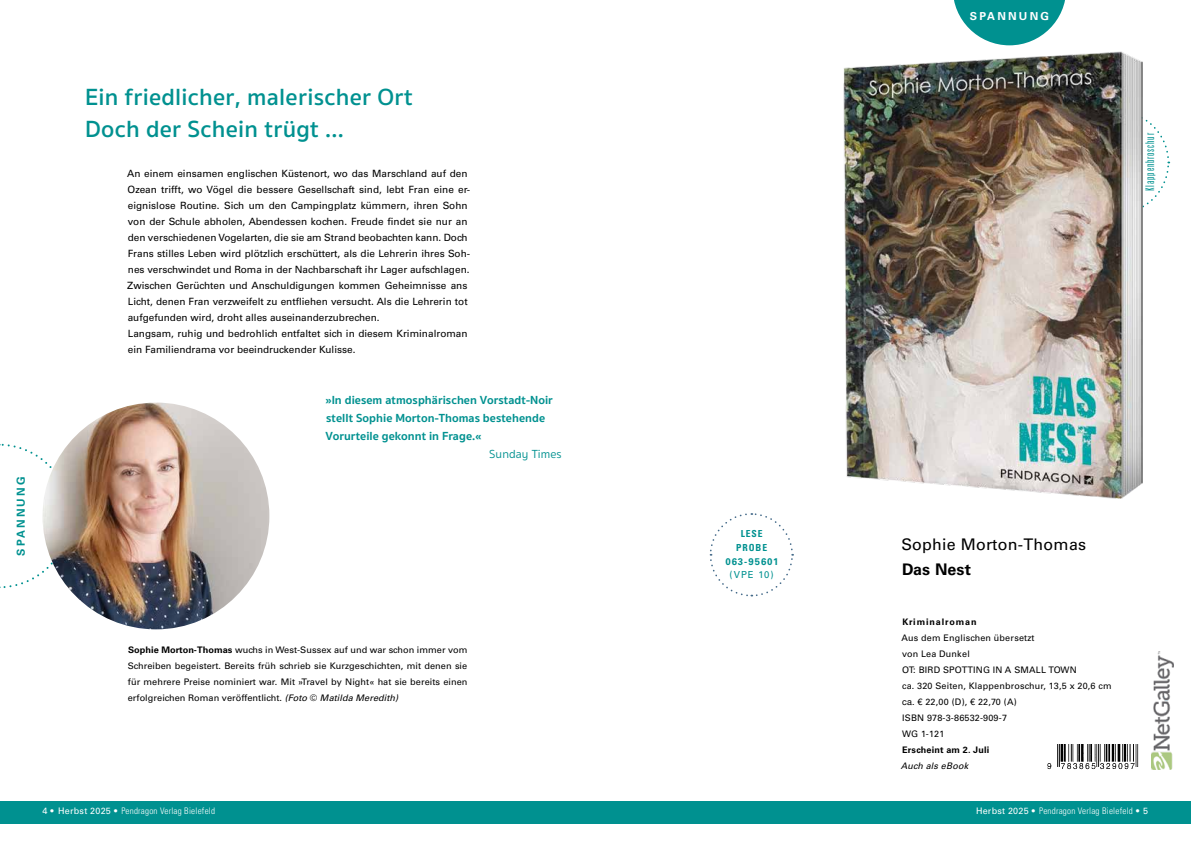
<style>
.page{position:relative;width:1191px;height:842px;background:#fff}
.page>*{position:absolute;margin:0;border:0;box-sizing:border-box;transform-origin:0 0}
.t1{font:600 24px/32px "Sukhumvit Set";letter-spacing:.01em;color:#009190}
.t2{font:16px "Univers LT Pro 55 Roman";letter-spacing:.015em;color:#000}
.t3{font:700 16px "Univers LT Pro 65";letter-spacing:.01em;color:#000}
.t4{font:700 12px/18px "Sukhumvit Set";letter-spacing:.005em;color:#009190}
.t5{font:12px "Univers LT Pro Light Ult Cond";letter-spacing:.07em;color:#009190}
.t6{font:12px "Sukhumvit Set Text";letter-spacing:.005em;color:#009190}
.t7{font:700 11px "Univers LT Pro 65";letter-spacing:.2em;color:#009190}
.t8{font:700 11px "Univers LT Pro 65";letter-spacing:.2em;color:#fff}
.t9{font:10px/16px "Univers LT Pro 55 Roman";color:#000}
.t10{font:700 condensed 9.7px/13.7px "Univers LT Pro";letter-spacing:.1em;color:#009190;text-align:center}
.t11{font:700 9.7px "Univers LT Pro 65";letter-spacing:.1em;color:#009190}
.t12{font:9.7px "Univers LT Pro 55 Roman";color:#009190}
.t13{font:9px/16px "Univers LT Pro 55 Roman";letter-spacing:.02em;color:#000;text-align:justify}
.t14{font:300 condensed 9px "Univers LT Pro";letter-spacing:.025em;color:#fff}
.t15{font:700 9px "Univers LT Pro 65";letter-spacing:.02em;color:#000}
.t16{font:700 9px "Univers LT Pro 65";letter-spacing:.1em;color:#000}
.t17{font:italic 9px "Univers LT Pro 55";letter-spacing:.02em;color:#000}
.s1{font-family:"Univers LT Pro 65";font-weight:700}
.s2{font-family:"Univers LT Pro 55";font-style:italic}
.s3{font-family:"Helvetica Neue"}
.s4{font-family:"Univers LT Pro 55 Roman";font-weight:400;font-stretch:normal}
</style>
<div class="page">
<div style="left:0;top:801px;width:1191px;height:22px;background:#009190"></div>
<svg style="left:1142px;top:110px;width:28px;height:105px"></svg>
<svg style="left:0;top:443px;width:69px;height:146px"></svg>
<img style="left:43px;top:403px;width:226px;height:226px;border-radius:113px">
<svg style="left:954px;top:0;width:111px;height:45px"></svg>
<img style="left:843px;top:51px;width:299px;height:448px">
<img style="left:1047px;top:745px;width:92px;height:25px">
<svg style="left:709px;top:513px;width:85px;height:84px"></svg>
<img style="left:1151px;top:651px;width:22px;height:118px">
<p class="t8" style="left:970px;top:8px;width:81px">SPANNUNG</p>
<p class="t7" style="left:13px;top:556px;width:81px;rotate:-90deg">SPANNUNG</p>
<h1 class="t1" style="left:85px;top:82px;width:329px">Ein friedlicher, malerischer Ort<br>Doch der Schein trügt ...</h1>
<p class="t9" style="left:127px;top:165px;width:344px">An einem einsamen englischen Küstenort, wo das Marschland auf den Ozean trifft, wo Vögel die bessere Gesellschaft sind, lebt Fran eine er&shy;eignislose Routine. Sich um den Campingplatz kümmern, ihren Sohn von der Schule abholen, Abendessen kochen. Freude findet sie nur an den verschiedenen Vogelarten, die sie am Strand beobachten kann. Doch Frans stilles Leben wird plötzlich erschüttert, als die Lehrerin ihres Soh&shy;nes verschwindet und Roma in der Nachbarschaft ihr Lager aufschlagen.<br>Zwischen Gerüchten und Anschuldigungen kommen Geheimnisse ans Licht, denen Fran verzweifelt zu entfliehen versucht. Als die Lehrerin tot aufgefunden wird, droht alles auseinanderzubrechen.<br>Langsam, ruhig und bedrohlich entfaltet sich in diesem Kriminalroman ein Familiendrama vor beeindruckender Kulisse.</p>
<p class="t4" style="left:325px;top:391px;width:229px">»In diesem atmosphärischen Vorstadt-Noir stellt Sophie Morton-Thomas bestehende<br>Vorurteile gekonnt in Frage.«</p>
<p class="t6" style="left:489px;top:446px;width:74px">Sunday Times</p>
<p class="t13" style="left:128px;top:641px;width:341px"><span class="s1">Sophie Morton-Thomas</span> wuchs in West-Sussex auf und war schon immer vom Schreiben begeistert. Bereits früh schrieb sie Kurzgeschichten, mit denen sie für mehrere Preise nominiert war. Mit »Travel by Night« hat sie bereits einen erfolgreichen Roman veröffentlicht. <span class="s2">(Foto © Matilda Meredith)</span></p>
<p class="t5" style="left:1143px;top:191px;width:59px;rotate:-90deg">Klappenbroschur</p>
<p class="t10" style="left:736px;top:527px;width:32px">LESE<br>PROBE</p>
<p class="t11" style="left:725px;top:554px;width:54px">063-95601</p>
<p class="t12" style="left:729px;top:568px;width:45px">(VPE 10)</p>
<h2 class="t2" style="left:901px;top:533px;width:186px">Sophie Morton-Thomas</h2>
<h2 class="t3" style="left:902px;top:558px;width:70px">Das Nest</h2>
<p class="t16" style="left:902px;top:615px;width:76px">Kriminalroman</p>
<p class="t13" style="left:901px;top:629px;width:212px;text-align:left">Aus dem Englischen übersetzt<br>von Lea Dunkel<br>OT: BIRD SPOTTING IN A SMALL TOWN<br>ca. 320 Seiten, Klappenbroschur, 13,5 x 20,6 cm <span class="s3">ca. €</span> 22,00 (D), <span class="s3">€</span> 22,70 (A)<br>ISBN 978-3-86532-909-7<br>WG 1-121</p>
<p class="t15" style="left:902px;top:743px;width:89px">Erscheint am 2. Juli</p>
<p class="t17" style="left:900px;top:759px;width:69px">Auch als eBook</p>
<p class="t14" style="left:42px;top:805px;width:174px"><span class="s4">4</span> • <span class="s4">Herbst 2025</span> • Pendragon Verlag Bielefeld</p>
<p class="t14" style="left:976px;top:805px;width:174px"><span class="s4">Herbst 2025</span> • Pendragon Verlag Bielefeld • <span class="s4">5</span></p>
</div>
